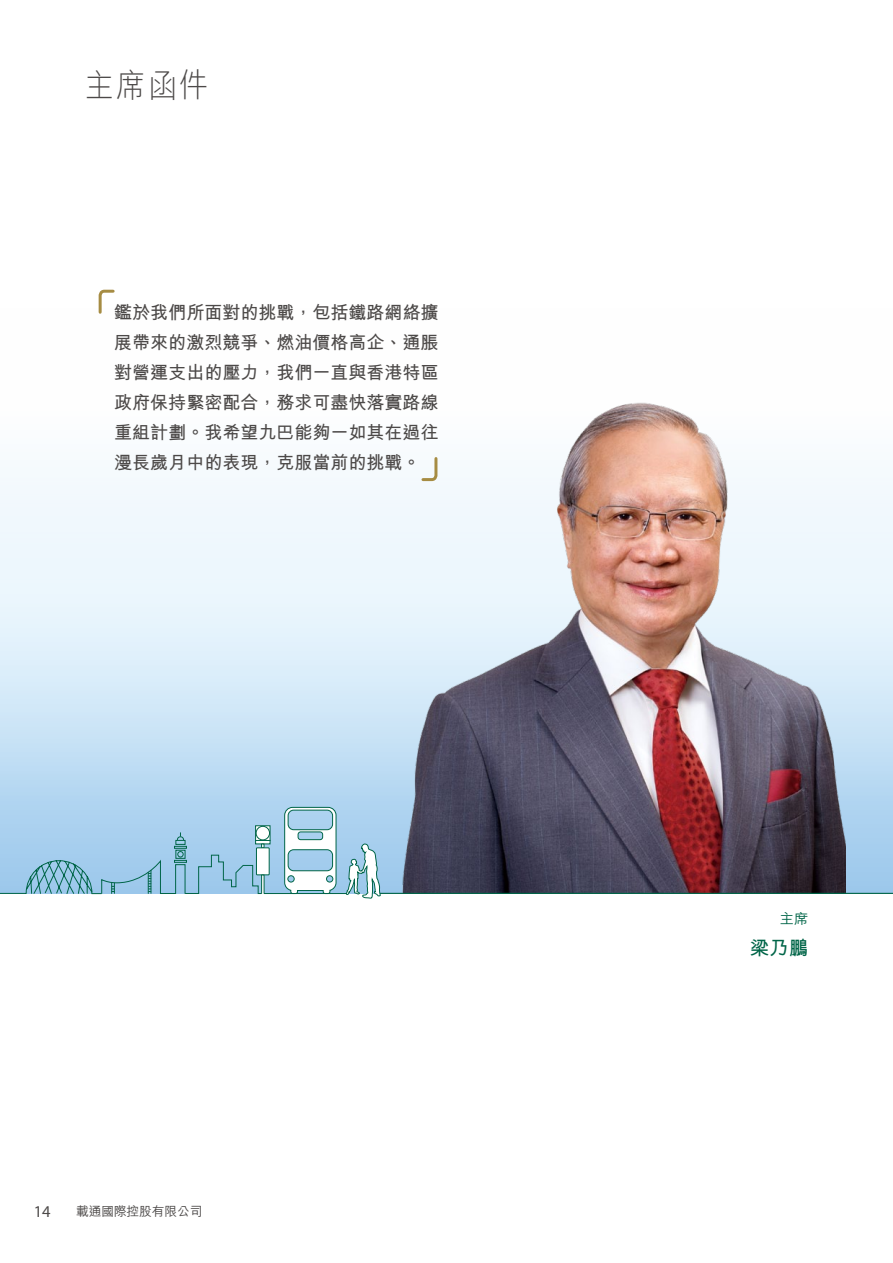
<style>
.page{position:relative;width:893px;height:1263px;background:#fff}
.page>*{position:absolute;margin:0;border:0;box-sizing:border-box;transform-origin:0 0}
.t1{font:300 33px "M Hei HK";color:#4c4948;scale:.9 1}
.t2{font:700 19.5px "M Hei HK";color:#006548}
.t3{font:700 18px/30px "M Hei HK";color:#4c4948;text-align:justify}
.t4{font:16.5px "Myriad Pro";color:#4c4948}
.t5{font:500 14.25px "M Hei HK";color:#006548}
.t6{font:500 12.75px "M Hei HK";letter-spacing:-.01em;color:#4c4948}
</style>
<div class="page">
<div style="left:0;top:309px;width:892px;height:584px;background:linear-gradient(to bottom,#fff,#a8d0ee)"></div>
<img style="left:396px;top:351px;width:448px;height:541px">
<hr style="left:380px;top:892px;width:512px;height:1px;background:#006548">
<svg style="left:0;top:806px;width:381px;height:93px;background:#a7cde5"></svg>
<svg style="left:255px;top:825px;width:15px;height:15px"></svg>
<div style="left:255px;top:825px;width:15px;height:15px;border:1px solid #006548;border-radius:50%"></div>
<svg style="left:97px;top:289px;width:19px;height:26px"></svg>
<svg style="left:420px;top:455px;width:19px;height:27px"></svg>
<h1 class="t1" style="left:85px;top:62px;width:138px">主席函件</h1>
<p class="t3" style="left:114px;top:296px;width:325px">鑑於我們所面對的挑戰，包括鐵路網絡擴展帶來的激烈競爭、燃油價格高企、通脹對營運支出的壓力，我們一直與香港特區政府保持緊密配合，務求可盡快落實路線重組計劃。我希望九巴能夠一如其在過往漫長歲月中的表現，克服當前的挑戰。</p>
<p class="t4" style="left:34px;top:1201px;width:18px">14</p>
<p class="t6" style="left:76px;top:1201px;width:128px">載通國際控股有限公司</p>
<p class="t5" style="left:779px;top:908px;width:30px">主席</p>
<p class="t2" style="left:749px;top:933px;width:60px">梁乃鵬</p>
</div>
